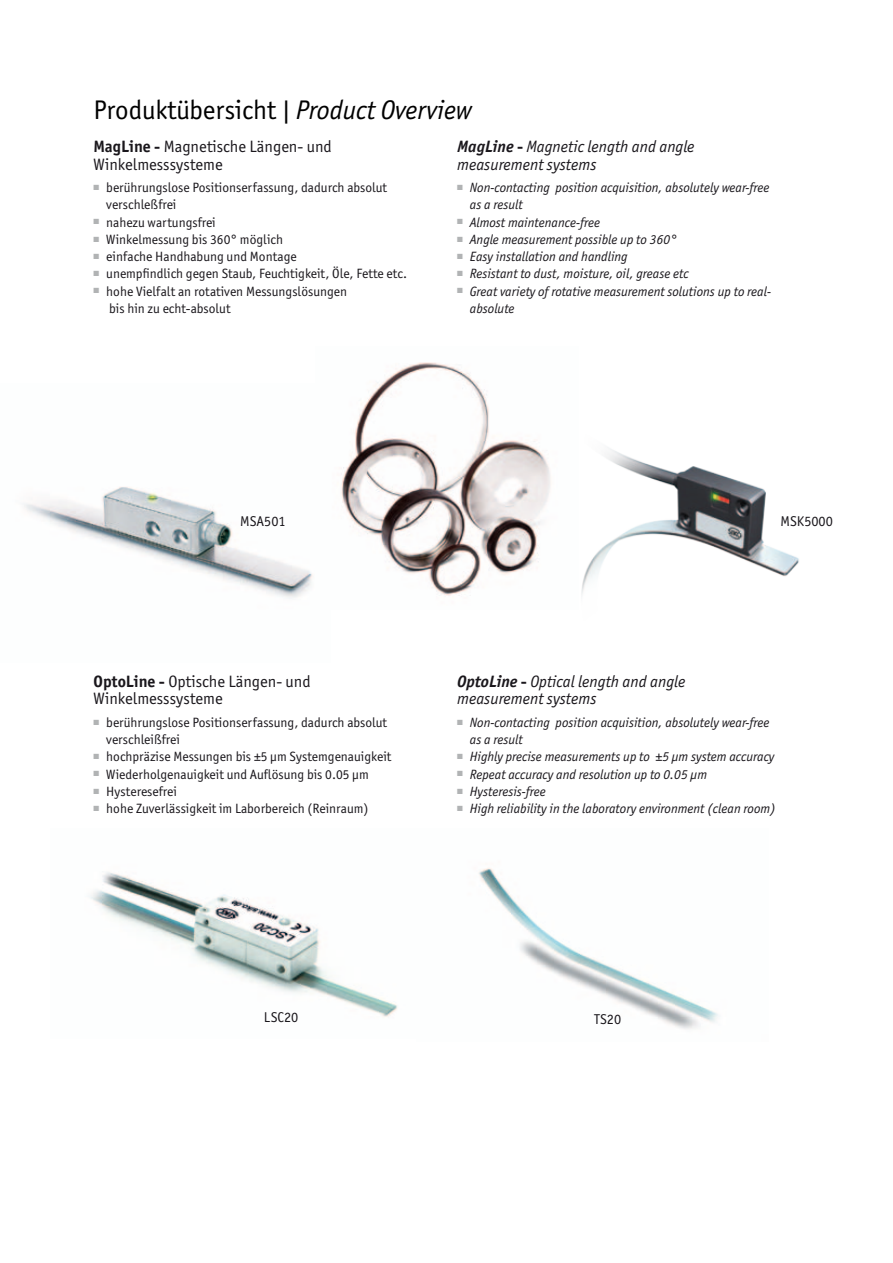
<style>
.page{position:relative;width:893px;height:1263px;background:#fff}
.page>*{position:absolute;margin:0;border:0;box-sizing:border-box;transform-origin:0 0}
.t1{font:27px "Officina Sans ITC Pro";color:#000}
.t2{font:italic 16.5px/17.2px "Officina Sans ITC Pro";color:#1a171c}
.t3{font:16.5px/17.2px "Officina Sans ITC Pro";color:#1a171c}
.t4{font:14.25px "Officina Sans ITC Pro";color:#1a171c}
.t5{font:italic 13.5px/17.2px "Officina Sans ITC Pro";color:#1a171c}
.t6{font:13.5px/17.2px "Officina Sans ITC Pro";color:#1a171c}
.s1{font-style:italic}
.s2{font-weight:700}
.s3{font-weight:700;font-style:normal}
</style>
<div class="page">
<img style="left:24px;top:487px;width:289px;height:112px">
<img style="left:581px;top:448px;width:218px;height:147px">
<img style="left:341px;top:362px;width:210px;height:234px">
<img style="left:90px;top:872px;width:307px;height:145px">
<img style="left:479px;top:868px;width:239px;height:161px">
<h1 class="t1" style="left:94px;top:94px;width:380px">Produktübersicht <span class="s1">| Product Overview</span></h1>
<p class="t3" style="left:94px;top:138px;width:240px"><span class="s2">MagLine -</span> Magnetische Längen- und<br>Winkelmesssysteme</p>
<p class="t6" style="left:106px;top:179px;width:282px;text-indent:-13px"><sup>■</sup> berührungslose Positionserfassung, dadurch absolut verschleßfrei</p>
<p class="t6" style="left:94px;top:213px;width:124px"><sup>■</sup> nahezu wartungsfrei</p>
<p class="t6" style="left:94px;top:231px;width:191px"><sup>■</sup> Winkelmessung bis 360° möglich</p>
<p class="t6" style="left:94px;top:248px;width:205px"><sup>■</sup> einfache Handhabung und Montage</p>
<p class="t6" style="left:94px;top:265px;width:315px"><sup>■</sup> unempfindlich gegen Staub, Feuchtigkeit, Öle, Fette etc.</p>
<p class="t6" style="left:109px;top:282px;width:240px;text-indent:-16px"><sup>■</sup> hohe Vielfalt an rotativen Messungslösungen bis hin zu echt-absolut</p>
<p class="t2" style="left:457px;top:138px;width:239px"><span class="s2">MagLine</span> <span class="s3">-</span> Magnetic length and angle measurement systems</p>
<p class="t5" style="left:470px;top:179px;width:301px;text-indent:-13px"><sup>■</sup> Non-contacting position acquisition, absolutely wear-free as a result</p>
<p class="t5" style="left:457px;top:213px;width:144px"><sup>■</sup> Almost maintenance-free</p>
<p class="t5" style="left:457px;top:231px;width:221px"><sup>■</sup> Angle measurement possible up to 360°</p>
<p class="t5" style="left:457px;top:248px;width:172px"><sup>■</sup> Easy installation and handling</p>
<p class="t5" style="left:457px;top:265px;width:233px"><sup>■</sup> Resistant to dust, moisture, oil, grease etc</p>
<p class="t5" style="left:470px;top:282px;width:303px;text-indent:-13px"><sup>■</sup> Great variety of rotative measurement solutions up to real&shy;absolute</p>
<p class="t4" style="left:240px;top:512px;width:47px">MSA501</p>
<p class="t4" style="left:781px;top:512px;width:54px">MSK5000</p>
<p class="t3" style="left:94px;top:673px;width:219px"><span class="s2">OptoLine -</span> Optische Längen- und<br>Winkelmesssysteme</p>
<p class="t6" style="left:106px;top:714px;width:282px;text-indent:-13px"><sup>■</sup> berührungslose Positionserfassung, dadurch absolut verschleißfrei</p>
<p class="t6" style="left:94px;top:748px;width:299px"><sup>■</sup> hochpräzise Messungen bis ±5 µm Systemgenauigkeit</p>
<p class="t6" style="left:94px;top:765px;width:277px"><sup>■</sup> Wiederholgenauigkeit und Auflösung bis 0.05 µm</p>
<p class="t6" style="left:94px;top:783px;width:85px"><sup>■</sup> Hysteresefrei</p>
<p class="t6" style="left:94px;top:800px;width:277px"><sup>■</sup> hohe Zuverlässigkeit im Laborbereich (Reinraum)</p>
<p class="t2" style="left:457px;top:673px;width:230px"><span class="s2">OptoLine</span> <span class="s3">-</span> Optical length and angle measurement systems</p>
<p class="t5" style="left:470px;top:714px;width:301px;text-indent:-13px"><sup>■</sup> Non-contacting position acquisition, absolutely wear-free as a result</p>
<p class="t5" style="left:457px;top:748px;width:319px"><sup>■</sup> Highly precise measurements up to ±5 µm system accuracy</p>
<p class="t5" style="left:457px;top:765px;width:251px"><sup>■</sup> Repeat accuracy and resolution up to 0.05 µm</p>
<p class="t5" style="left:457px;top:783px;width:90px"><sup>■</sup> Hysteresis-free</p>
<p class="t5" style="left:457px;top:800px;width:320px"><sup>■</sup> High reliability in the laboratory environment (clean room)</p>
<p class="t4" style="left:264px;top:1009px;width:36px">LSC20</p>
<p class="t4" style="left:594px;top:1011px;width:28px">TS20</p>
</div>
